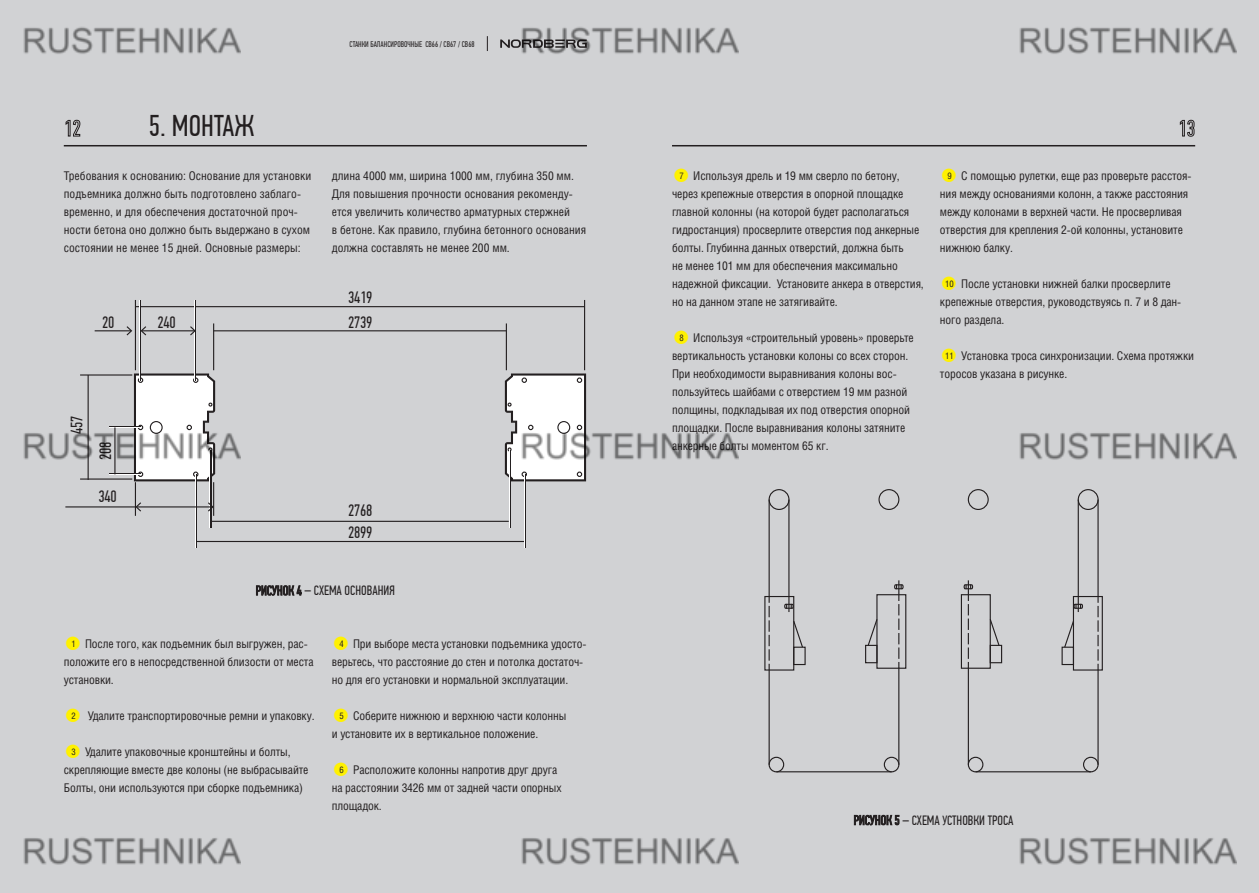
<style>
.page{position:relative;width:1259px;height:893px;background:#d1d2d4}
.page>*{position:absolute;margin:0;border:0;box-sizing:border-box;transform-origin:0 0}
.t1{font:30px "PF Din Text Comp Pro";color:#231f20}
.t2{font:16.5px/22.2px "PF Din Text Comp Pro";letter-spacing:-.02em;color:#231f20}
.t3{font:13.5px "PF Din Text Comp Pro";color:#231f20}
.t4{font:12px/18px "Helios Cond C";letter-spacing:-.01em;color:#231f20}
.t5{font:8.25px "PF Din Text Comp Pro";color:#231f20}
.s1{font-family:"PF Din Text Comp Pro";font-size:21.45px;color:#fff101}
.s2{font-size:9px}
</style>
<div class="page">
<svg style="left:500px;top:40px;width:21px;height:8px"></svg>
<svg style="left:487px;top:36px;width:1px;height:15px"></svg>
<svg style="left:65px;top:119px;width:16px;height:18px"></svg>
<svg style="left:1179px;top:119px;width:16px;height:18px"></svg>
<hr style="left:64px;top:145px;width:523px;height:1px;background:#231f20">
<hr style="left:672px;top:145px;width:523px;height:1px;background:#231f20">
<svg style="left:134px;top:373px;width:81px;height:108px"></svg>
<svg style="left:505px;top:373px;width:81px;height:108px"></svg>
<hr style="left:135px;top:300px;width:1px;height:70px;background:#231f20">
<hr style="left:584px;top:300px;width:1px;height:70px;background:#231f20">
<hr style="left:135px;top:482px;width:1px;height:34px;background:#231f20">
<hr style="left:88px;top:375px;width:1px;height:105px;background:#231f20">
<hr style="left:214px;top:330px;width:292px;height:1px;background:#231f20">
<hr style="left:211px;top:521px;width:298px;height:1px;background:#231f20">
<hr style="left:135px;top:306px;width:449px;height:1px;background:#231f20">
<hr style="left:196px;top:541px;width:329px;height:1px;background:#231f20">
<hr style="left:80px;top:478px;width:52px;height:2px;background:#231f20">
<hr style="left:80px;top:374px;width:52px;height:2px;background:#231f20">
<hr style="left:109px;top:427px;width:31px;height:1px;background:#231f20">
<hr style="left:109px;top:473px;width:31px;height:1px;background:#231f20">
<hr style="left:109px;top:474px;width:31px;height:1px;background:#fff">
<hr style="left:213px;top:482px;width:1px;height:34px;background:#231f20">
<hr style="left:195px;top:474px;width:2px;height:74px;background:#231f20">
<hr style="left:195px;top:474px;width:1px;height:74px;background:#fff">
<hr style="left:525px;top:474px;width:1px;height:74px;background:#231f20">
<hr style="left:524px;top:474px;width:1px;height:74px;background:#fff">
<hr style="left:114px;top:427px;width:1px;height:47px;background:#231f20">
<hr style="left:210px;top:450px;width:1px;height:78px;background:#fff">
<hr style="left:509px;top:450px;width:1px;height:78px;background:#fff">
<hr style="left:213px;top:323px;width:1px;height:47px;background:#231f20">
<hr style="left:506px;top:323px;width:1px;height:47px;background:#231f20">
<hr style="left:139px;top:300px;width:2px;height:80px;background:#231f20">
<hr style="left:139px;top:300px;width:1px;height:80px;background:#fff">
<hr style="left:195px;top:300px;width:1px;height:80px;background:#231f20">
<hr style="left:194px;top:300px;width:1px;height:80px;background:#fff">
<hr style="left:137px;top:506px;width:75px;height:1px;background:#231f20">
<svg style="left:136px;top:502px;width:5px;height:10px"></svg>
<svg style="left:208px;top:502px;width:6px;height:10px"></svg>
<hr style="left:65px;top:506px;width:70px;height:1px;background:#231f20">
<hr style="left:142px;top:330px;width:53px;height:1px;background:#231f20">
<svg style="left:141px;top:326px;width:5px;height:9px"></svg>
<svg style="left:190px;top:326px;width:5px;height:9px"></svg>
<hr style="left:95px;top:330px;width:36px;height:1px;background:#231f20">
<svg style="left:127px;top:326px;width:5px;height:9px"></svg>
<div style="left:768px;top:489px;width:21px;height:21px;border:1px solid #231f20;border-radius:50%"></div>
<div style="left:878px;top:489px;width:21px;height:21px;border:1px solid #231f20;border-radius:50%"></div>
<hr style="left:768px;top:500px;width:1px;height:96px;background:#231f20">
<hr style="left:768px;top:670px;width:1px;height:95px;background:#231f20">
<hr style="left:898px;top:668px;width:1px;height:97px;background:#231f20">
<hr style="left:788px;top:500px;width:1px;height:112px;background:#231f20">
<div style="left:764px;top:596px;width:30px;height:75px;border:1px solid #231f20"></div>
<svg style="left:768px;top:596px;width:1px;height:74px"></svg>
<div style="left:768px;top:757px;width:16px;height:15px;border:1px solid #231f20;border-radius:50%"></div>
<div style="left:883px;top:757px;width:16px;height:15px;border:1px solid #231f20;border-radius:50%"></div>
<hr style="left:776px;top:771px;width:115px;height:1px;background:#231f20">
<div style="left:793px;top:647px;width:12px;height:18px;border:1px solid #231f20"></div>
<svg style="left:792px;top:620px;width:12px;height:29px"></svg>
<div style="left:876px;top:594px;width:30px;height:75px;border:1px solid #231f20"></div>
<div style="left:865px;top:645px;width:12px;height:18px;border:1px solid #231f20"></div>
<svg style="left:866px;top:618px;width:12px;height:29px"></svg>
<svg style="left:784px;top:603px;width:10px;height:6px"></svg>
<svg style="left:893px;top:580px;width:11px;height:88px"></svg>
<div style="left:1077px;top:489px;width:21px;height:21px;border:1px solid #231f20;border-radius:50%"></div>
<div style="left:967px;top:489px;width:21px;height:21px;border:1px solid #231f20;border-radius:50%"></div>
<hr style="left:1097px;top:500px;width:1px;height:96px;background:#231f20">
<hr style="left:1097px;top:670px;width:1px;height:95px;background:#231f20">
<hr style="left:967px;top:668px;width:2px;height:97px;background:#231f20">
<hr style="left:1077px;top:500px;width:1px;height:112px;background:#231f20">
<div style="left:1073px;top:596px;width:30px;height:75px;border:1px solid #231f20"></div>
<svg style="left:1097px;top:596px;width:1px;height:74px"></svg>
<div style="left:1083px;top:757px;width:15px;height:15px;border:1px solid #231f20;border-radius:50%"></div>
<div style="left:967px;top:757px;width:16px;height:15px;border:1px solid #231f20;border-radius:50%"></div>
<hr style="left:975px;top:771px;width:115px;height:1px;background:#231f20">
<div style="left:1061px;top:647px;width:13px;height:18px;border:1px solid #231f20"></div>
<svg style="left:1063px;top:620px;width:12px;height:29px"></svg>
<div style="left:961px;top:594px;width:30px;height:75px;border:1px solid #231f20"></div>
<div style="left:989px;top:645px;width:13px;height:18px;border:1px solid #231f20"></div>
<svg style="left:989px;top:618px;width:11px;height:29px"></svg>
<svg style="left:1073px;top:603px;width:10px;height:6px"></svg>
<svg style="left:963px;top:580px;width:10px;height:88px"></svg>
<svg style="left:256px;top:585px;width:46px;height:11px"></svg>
<svg style="left:854px;top:815px;width:45px;height:10px"></svg>
<img style="left:23px;top:27px;width:217px;height:27px">
<img style="left:521px;top:27px;width:217px;height:27px">
<img style="left:1019px;top:27px;width:217px;height:27px">
<img style="left:23px;top:428px;width:217px;height:37px">
<img style="left:521px;top:428px;width:217px;height:37px">
<img style="left:1019px;top:432px;width:217px;height:28px">
<img style="left:23px;top:837px;width:217px;height:28px">
<img style="left:521px;top:837px;width:217px;height:28px">
<img style="left:1019px;top:837px;width:217px;height:28px">
<h1 class="t1" style="left:149px;top:109px;width:106px">5. МОНТАЖ</h1>
<p class="t5" style="left:349px;top:39px;width:127px">СТАНКИ БАЛАНСИРОВОЧНЫЕ CB66 / CB67 / CB68</p>
<p class="t4" style="left:64px;top:167px;width:249px">Требования к основанию: Основание для установки подъемника должно быть подготовлено заблаго‑ временно, и для обеспечения достаточной проч‑ ности бетона оно должно быть выдержано в сухом состоянии не менее 15 дней. Основные размеры:</p>
<p class="t4" style="left:332px;top:167px;width:256px">длина 4000 мм, ширина 1000 мм, глубина 350 мм.<br>Для повышения прочности основания рекоменду‑ ется увеличить количество арматурных стержней<br>в бетоне. Как правило, глубина бетонного основания должна составлять не менее 200 мм.</p>
<h2 class="t2" style="left:102px;top:311px;width:14px">20</h2>
<h2 class="t2" style="left:66px;top:434px;width:20px;rotate:-90deg">457</h2>
<h2 class="t2" style="left:95px;top:460px;width:20px;rotate:-90deg">208</h2>
<h2 class="t2" style="left:98px;top:486px;width:20px">340</h2>
<h2 class="t2" style="left:348px;top:286px;width:26px">3419</h2>
<h2 class="t2" style="left:157px;top:311px;width:20px">240</h2>
<h2 class="t2" style="left:348px;top:311px;width:26px">2739</h2>
<h2 class="t2" style="left:348px;top:499px;width:26px">2768<br>2899</h2>
<p class="t3" style="left:256px;top:583px;width:141px">Рисунок 4 – СХЕМА ОСНОВАНИЯ</p>
<p class="t4" style="left:64px;top:635px;width:251px"><span class="s1">●</span><span class="s2">1</span> После того, как подъемник был выгружен, рас‑ положите его в непосредственной близости от места установки.</p>
<p class="t4" style="left:64px;top:707px;width:252px"><span class="s1">●</span><span class="s2">2</span> Удалите транспортировочные ремни и упаковку.</p>
<p class="t4" style="left:64px;top:743px;width:246px"><span class="s1">●</span><span class="s2">3</span> Удалите упаковочные кронштейны и болты, скрепляющие вместе две колоны (не выбрасывайте<br>Болты, они используются при сборке подъемника)</p>
<p class="t4" style="left:332px;top:635px;width:256px"><span class="s1">●</span><span class="s2">4</span> При выборе места установки подъемника удосто‑ верьтесь, что расстояние до стен и потолка достаточ‑ но для его установки и нормальной эксплуатации.</p>
<p class="t4" style="left:332px;top:707px;width:236px"><span class="s1">●</span><span class="s2">5</span> Соберите нижнюю и верхнюю части колонны и установите их в вертикальное положение.</p>
<p class="t4" style="left:332px;top:761px;width:231px"><span class="s1">●</span><span class="s2">6</span> Расположите колонны напротив друг друга на расстоянии 3426 мм от задней части опорных площадок.</p>
<p class="t4" style="left:672px;top:167px;width:253px"><span class="s1">●</span><span class="s2">7</span> Используя дрель и 19 мм сверло по бетону, через крепежные отверстия в опорной площадке главной колонны (на которой будет располагаться гидростанция) просверлите отверстия под анкерные болты. Глубинна данных отверстий, должна быть<br>не менее 101 мм для обеспечения максимально надежной фиксации. Установите анкера в отверстия, но на данном этапе не затягивайте.</p>
<p class="t4" style="left:672px;top:329px;width:243px"><span class="s1">●</span><span class="s2">8</span> Используя «строительный уровень» проверьте вертикальность установки колоны со всех сторон.<br>При необходимости выравнивания колоны вос‑ пользуйтесь шайбами с отверстием 19 мм разной nолщины, подкладывая их под отверстия опорной площадки. После выравнивания колоны затяните анкерные болты моментом 65 кг.</p>
<p class="t4" style="left:940px;top:167px;width:252px"><span class="s1">●</span><span class="s2">9</span> С помощью рулетки, еще раз проверьте расстоя&shy;ния между основаниями колонн, а также расстояния между колонами в верхней части. Не просверливая отверстия для крепления 2-ой колонны, установите нижнюю балку.</p>
<p class="t4" style="left:940px;top:275px;width:242px"><span class="s1">●</span><span class="s2">10</span> После установки нижней балки просверлите крепежные отверстия, руководствуясь п. 7 и 8 дан&shy;ного раздела.</p>
<p class="t4" style="left:940px;top:347px;width:256px"><span class="s1">●</span><span class="s2">11</span> Установка троса синхронизации. Схема протяжки торосов указана в рисунке.</p>
<p class="t3" style="left:853px;top:812px;width:161px">Рисунок 5 – СХЕМА УСТНОВКИ ТРОСА</p>
</div>
